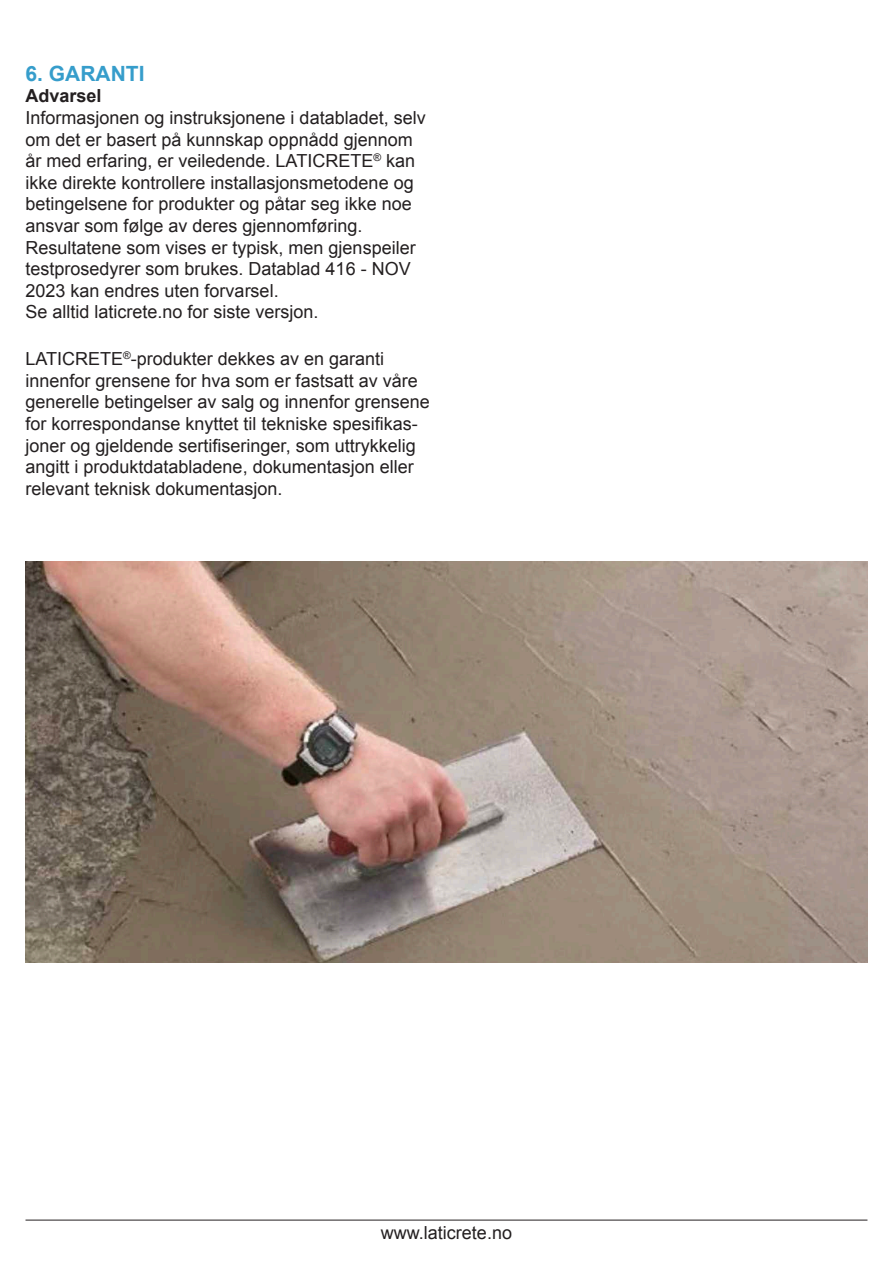
<style>
.page{position:relative;width:893px;height:1263px;background:#fff}
.page>*{position:absolute;margin:0;border:0;box-sizing:border-box;transform-origin:0 0}
.t1{font:700 21px "Arial";color:#369dcb}
.t2{font:18px/21.6px "Arial";color:#231f20}
.t3{font:700 18px "Arial";color:#231f20}
</style>
<div class="page">
<hr style="left:26px;top:1220px;width:841px;height:1px;background:#231f20">
<img style="left:26px;top:562px;width:841px;height:400px">
<p class="t1" style="left:26px;top:60px;width:121px">6. GARANTI</p>
<p class="t3" style="left:26px;top:84px;width:78px">Advarsel</p>
<p class="t2" style="left:26px;top:107px;width:402px">Informasjonen og instruksjonene i databladet, selv om det er basert på kunnskap oppnådd gjennom år med erfaring, er veiledende. LATICRETE<sup>®</sup> kan ikke direkte kontrollere installasjonsmetodene og betingelsene for produkter og påtar seg ikke noe ansvar som følge av deres gjennomføring.</p>
<p class="t2" style="left:26px;top:237px;width:392px">Resultatene som vises er typisk, men gjenspeiler testprosedyrer som brukes. Datablad 416 - NOV<br>2023 kan endres uten forvarsel.</p>
<p class="t2" style="left:26px;top:301px;width:295px">Se alltid laticrete.no for siste versjon.</p>
<p class="t2" style="left:26px;top:348px;width:406px">LATICRETE<sup>®</sup>-produkter dekkes av en garanti innenfor grensene for hva som er fastsatt av våre generelle betingelser av salg og innenfor grensene for korrespondanse knyttet til tekniske spesifikas&shy;joner og gjeldende sertifiseringer, som uttrykkelig angitt i produktdatabladene, dokumentasjon eller relevant teknisk dokumentasjon.</p>
<p class="t2" style="left:381px;top:1222px;width:133px">www.laticrete.no</p>
</div>
